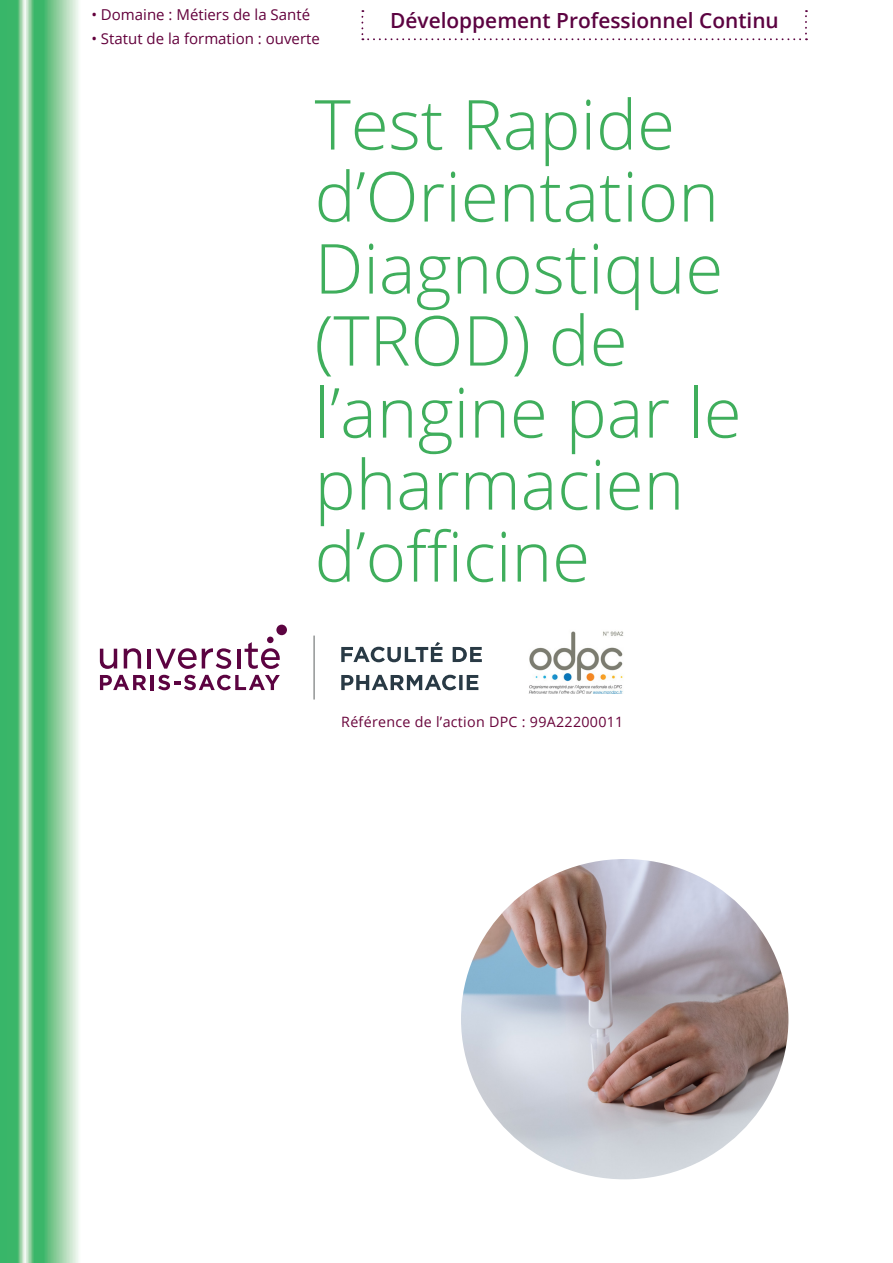
<style>
.page{position:relative;width:893px;height:1263px;background:#fff}
.page>*{position:absolute;margin:0;border:0;box-sizing:border-box;transform-origin:0 0}
.Titre{font:300 69px/72px "Open Sans";color:#3fae5c}
.Titre-2{font:600 20.85px "Open Sans";color:#5c0341}
.t1{font:15px "Open Sans";color:#63003c}
.Titre-3{font:14.25px "Open Sans";letter-spacing:.02em;color:#69043b}
</style>
<div class="page">
<div style="left:0;top:0;width:31px;height:1263px;background:#38b669"></div>
<svg style="left:18px;top:0;width:83px;height:1263px"></svg>
<div style="left:276px;top:625px;width:11px;height:10px;background:#5c0341;border-radius:50%"></div>
<div style="left:267px;top:637px;width:7px;height:6px;background:#5c0341;border-radius:50%"></div>
<hr style="left:147px;top:649px;width:4px;height:19px;background:#5c0341">
<svg style="left:100px;top:649px;width:17px;height:20px"></svg>
<svg style="left:124px;top:648px;width:17px;height:20px"></svg>
<svg style="left:245px;top:642px;width:35px;height:27px"></svg>
<svg style="left:156px;top:648px;width:75px;height:21px"></svg>
<hr style="left:237px;top:649px;width:3px;height:19px;background:#5c0341">
<svg style="left:100px;top:675px;width:46px;height:15px"></svg>
<hr style="left:150px;top:675px;width:4px;height:15px;background:#5c0341">
<svg style="left:158px;top:675px;width:122px;height:15px"></svg>
<hr style="left:313px;top:636px;width:2px;height:63px;background:#929595">
<svg style="left:341px;top:675px;width:137px;height:15px"></svg>
<svg style="left:341px;top:642px;width:141px;height:20px"></svg>
<svg style="left:361px;top:10px;width:446px;height:30px"></svg>
<img style="left:529px;top:631px;width:95px;height:62px">
<img style="left:461px;top:859px;width:327px;height:320px">
<p class="t1" style="left:91px;top:4px;width:220px">• Domaine : Métiers de la Santé</p>
<p class="t1" style="left:91px;top:28px;width:230px">• Statut de la formation : ouverte</p>
<p class="Titre-2" style="left:390px;top:6px;width:390px">Développement Professionnel Continu</p>
<p class="Titre" style="left:315px;top:87px;width:428px">Test Rapide d’Orientation<br>Diagnostique (TROD) de l’angine par le pharmacien d’officine</p>
<p class="Titre-3" style="left:341px;top:712px;width:284px">Référence de l’action DPC : 99A22200011</p>
</div>
